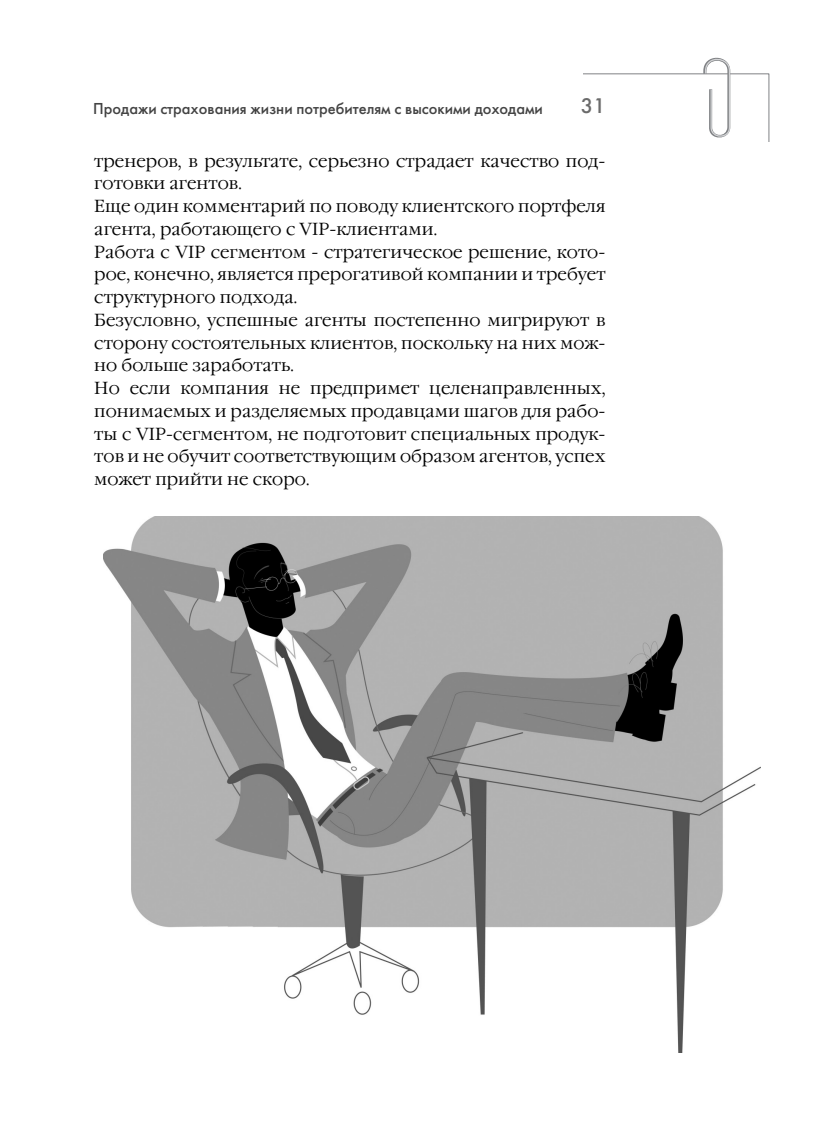
<style>
.page{position:relative;width:819px;height:1141px;background:#fff}
.page>*{position:absolute;margin:0;border:0;box-sizing:border-box;transform-origin:0 0}
.t1{font:21px "Futuris C";color:#6b6b6b}
.t2{font:300 17.5px/22.8px "Garamond C";letter-spacing:.005em;color:#000}
.t3{font:15.75px "Futuris C";color:#434343}
</style>
<div class="page">
<svg style="left:583px;top:58px;width:186px;height:84px"></svg>
<img style="left:103px;top:516px;width:657px;height:536px">
<p class="t3" style="left:93px;top:102px;width:451px">Продажи страхования жизни потребителям с высокими доходами</p>
<p class="t1" style="left:580px;top:97px;width:26px">31</p>
<p class="t2" style="left:94px;top:151px;width:512px">тренеров, в результате, серьезно страдает качество под&shy;готовки агентов.<br>Еще один комментарий по поводу клиентского портфеля агента, работающего с VIP-клиентами.<br>Работа с VIP сегментом - стратегическое решение, кото&shy;рое, конечно, является прерогативой компании и требует структурного подхода.<br>Безусловно, успешные агенты постепенно мигрируют в сторону состоятельных клиентов, поскольку на них мож&shy;но больше заработать.<br>Но если компания не предпримет целенаправленных, понимаемых и разделяемых продавцами шагов для рабо&shy;ты с VIP-сегментом, не подготовит специальных продук&shy;тов и не обучит соответствующим образом агентов, успех может прийти не скоро.</p>
</div>
